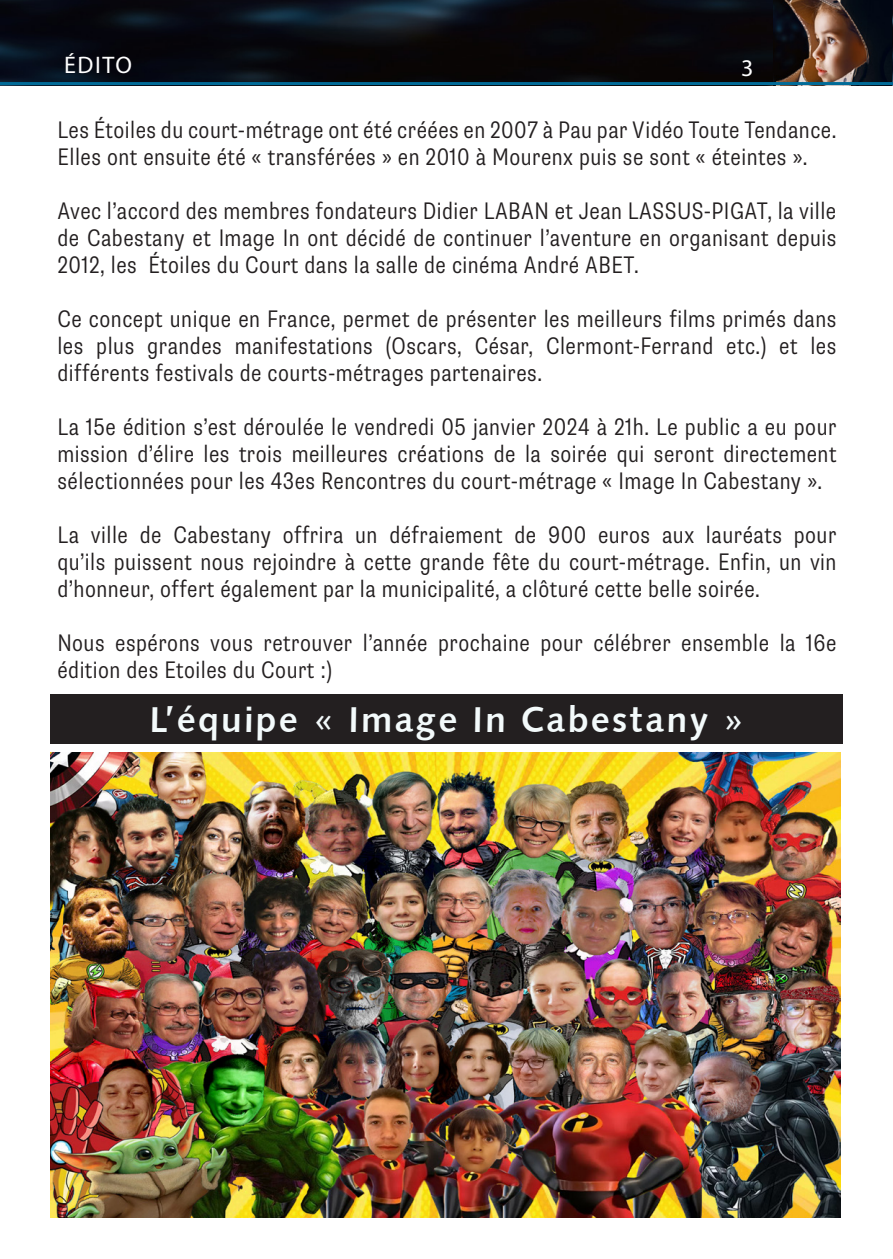
<style>
.page{position:relative;width:893px;height:1259px;background:#fff}
.page>*{position:absolute;margin:0;border:0;box-sizing:border-box;transform-origin:0 0}
.t1{font:36px "Humanist 531 BT Bold A";letter-spacing:.06em;color:#f3fafb}
.t2{font:300 condensed 24px/27px "Supria Sans";letter-spacing:.02em;color:#231f20;text-align:justify}
.t3{font:24px "Myriad Pro";letter-spacing:.07em;color:#fff}
</style>
<div class="page">
<img style="left:0;top:0;width:893px;height:82px">
<hr style="left:0;top:82px;width:893px;height:3px;background:#006b98">
<img style="left:50px;top:752px;width:791px;height:465px">
<div style="left:50px;top:694px;width:793px;height:49px;background:#231f20"></div>
<p class="t3" style="left:64px;top:50px;width:70px">ÉDITO</p>
<p class="t3" style="left:741px;top:53px;width:14px">3</p>
<p class="t2" style="left:57px;top:117px;width:781px">Les Étoiles du court-métrage ont été créées en 2007 à Pau par Vidéo Toute Tendance.<br>Elles ont ensuite été « transférées » en 2010 à Mourenx puis se sont « éteintes ».</p>
<p class="t2" style="left:57px;top:198px;width:781px">Avec l’accord des membres fondateurs Didier LABAN et Jean LASSUS-PIGAT, la ville de Cabestany et Image In ont décidé de continuer l’aventure en organisant depuis 2012, les Étoiles du Court dans la salle de cinéma André ABET.</p>
<p class="t2" style="left:57px;top:306px;width:781px">Ce concept unique en France, permet de présenter les meilleurs films primés dans les plus grandes manifestations (Oscars, César, Clermont-Ferrand etc.) et les différents festivals de courts-métrages partenaires.</p>
<p class="t2" style="left:57px;top:414px;width:781px">La 15e édition s’est déroulée le vendredi 05 janvier 2024 à 21h. Le public a eu pour mission d’élire les trois meilleures créations de la soirée qui seront directement sélectionnées pour les 43es Rencontres du court-métrage « Image In Cabestany ».</p>
<p class="t2" style="left:57px;top:522px;width:781px">La ville de Cabestany offrira un défraiement de 900 euros aux lauréats pour qu’ils puissent nous rejoindre à cette grande fête du court-métrage. Enfin, un vin d’honneur, offert également par la municipalité, a clôturé cette belle soirée.</p>
<p class="t2" style="left:57px;top:630px;width:780px">Nous espérons vous retrouver l’année prochaine pour célébrer ensemble la 16e édition des Etoiles du Court :)</p>
<p class="t1" style="left:149px;top:697px;width:597px">L’équipe « Image In Cabestany »</p>
</div>
